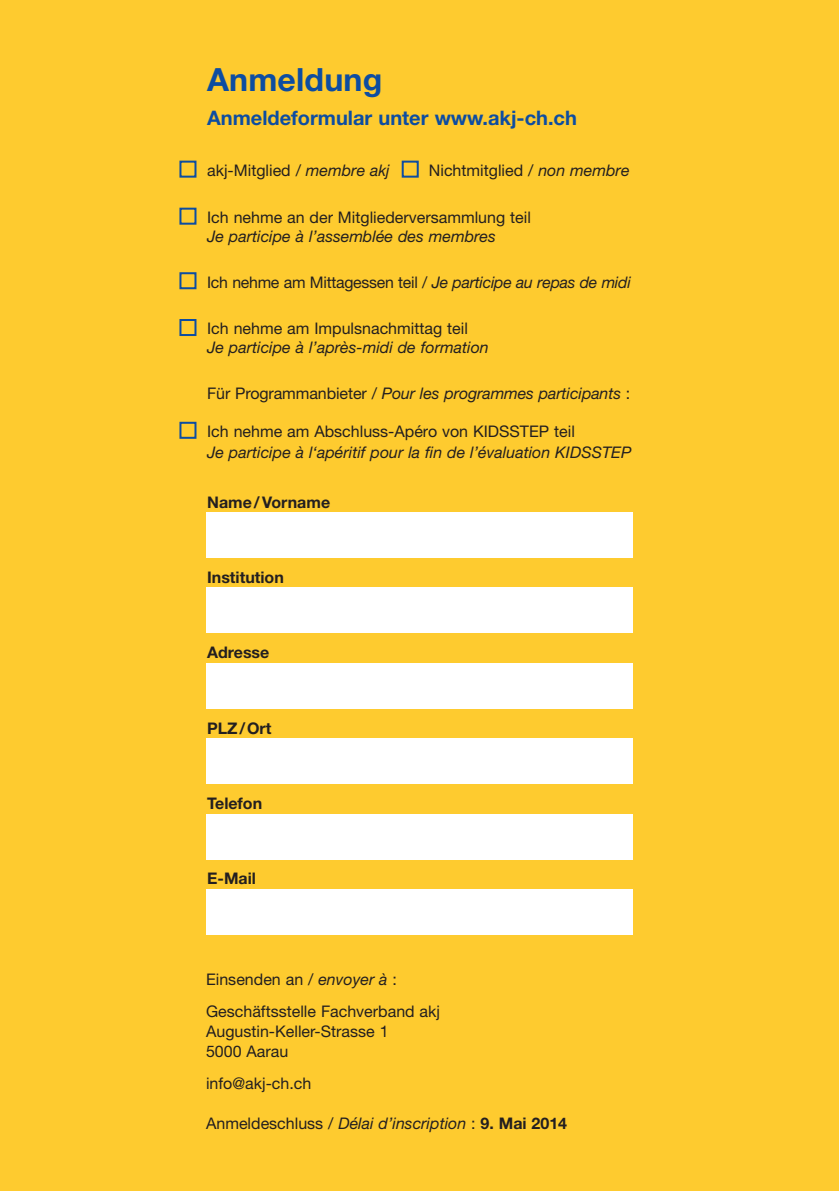
<style>
.page{position:relative;width:840px;height:1191px;background:#fff}
.page>*{position:absolute;margin:0;border:0;box-sizing:border-box;transform-origin:0 0}
.t1{font:700 32px "Helvetica Neue";letter-spacing:.005em;color:#0d4da1}
.t2{font:700 20px "Helvetica Neue";color:#0d4da1}
.t3{font:16px/32px "Helvetica Neue";color:#231f20}
.t4{font:italic 16px "Helvetica Neue";color:#231f20}
.t5{font:700 16px "Helvetica Neue";color:#231f20}
.s1{font-style:italic}
.s2{font-style:normal}
.s3{font-weight:700;font-style:normal}
</style>
<div class="page">
<div style="left:0;top:1px;width:838px;height:1190px;background:#fecb2f"></div>
<div style="left:206px;top:512px;width:426px;height:46px;background:#fff"></div>
<div style="left:206px;top:588px;width:426px;height:45px;background:#fff"></div>
<div style="left:206px;top:663px;width:426px;height:45px;background:#fff"></div>
<div style="left:206px;top:738px;width:426px;height:46px;background:#fff"></div>
<div style="left:206px;top:814px;width:426px;height:45px;background:#fff"></div>
<div style="left:206px;top:889px;width:426px;height:45px;background:#fff"></div>
<svg style="left:179px;top:160px;width:240px;height:279px"></svg>
<h1 class="t1" style="left:207px;top:60px;width:176px">Anmeldung</h1>
<p class="t2" style="left:207px;top:106px;width:371px">Anmeldeformular unter www.akj-ch.ch</p>
<p class="t3" style="left:207px;top:154px;width:184px">akj-Mitglied / <span class="s1">membre akj</span></p>
<p class="t3" style="left:428px;top:154px;width:202px">Nichtmitglied / <span class="s1">non membre</span></p>
<p class="t3" style="left:207px;top:201px;width:325px">Ich nehme an der Mitgliederversammlung teil</p>
<p class="t4" style="left:207px;top:227px;width:290px">Je participe à l’assemblée des membres</p>
<p class="t3" style="left:207px;top:266px;width:425px">Ich nehme am Mittagessen teil / <span class="s1">Je participe au repas de midi</span></p>
<p class="t3" style="left:207px;top:312px;width:262px">Ich nehme am Impulsnachmittag teil</p>
<p class="t4" style="left:207px;top:337px;width:283px">Je participe à l’après-midi de formation</p>
<p class="t4" style="left:207px;top:383px;width:424px"><span class="s2">Für Programmanbieter /</span> Pour les programmes participants <span class="s2">:</span></p>
<p class="t3" style="left:207px;top:415px;width:369px">Ich nehme am Abschluss-Apéro von KIDSSTEP teil</p>
<p class="t4" style="left:207px;top:442px;width:425px">Je participe à l‘apéritif pour la fin de l’évaluation KIDSSTEP</p>
<p class="t5" style="left:207px;top:492px;width:124px">Name/ Vorname</p>
<p class="t5" style="left:207px;top:567px;width:78px">Institution</p>
<p class="t5" style="left:207px;top:643px;width:64px">Adresse</p>
<p class="t5" style="left:207px;top:718px;width:66px">PLZ/Ort</p>
<p class="t5" style="left:207px;top:793px;width:57px">Telefon</p>
<p class="t5" style="left:207px;top:868px;width:50px">E-Mail</p>
<p class="t3" style="left:206px;top:963px;width:235px">Einsenden an / <span class="s1">envoyer à</span> :<br>Geschäftsstelle Fachverband akj</p>
<p class="t3" style="left:206px;top:1021px;width:184px;line-height:20px">Augustin-Keller-Strasse 1<br>5000 Aarau</p>
<p class="t3" style="left:206px;top:1067px;width:107px">info@akj-ch.ch</p>
<p class="t4" style="left:206px;top:1113px;width:362px"><span class="s2">Anmeldeschluss /</span> Délai d’inscription <span class="s2">:</span> <span class="s3">9. Mai 2014</span></p>
</div>
